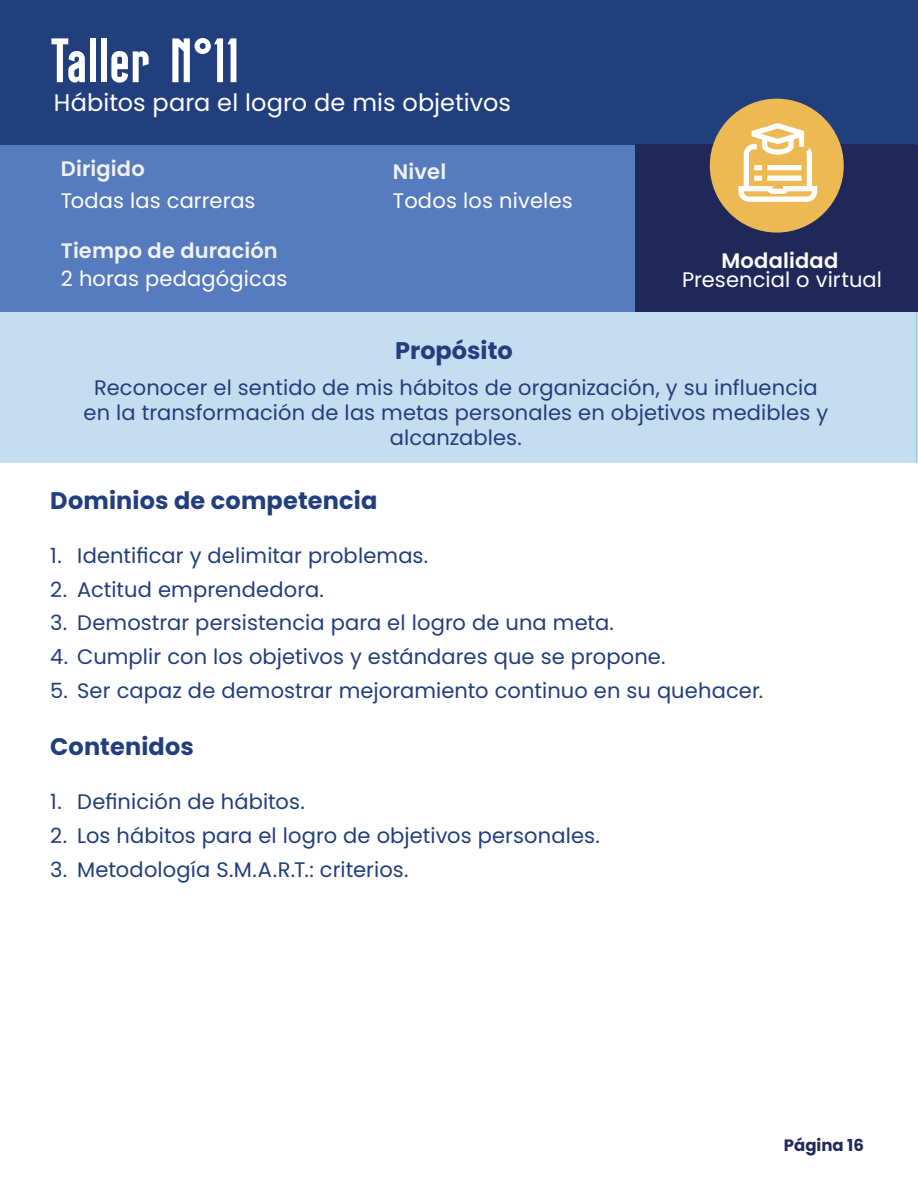
<style>
.page{position:relative;width:918px;height:1188px;background:#fff}
.page>*{position:absolute;margin:0;border:0;box-sizing:border-box;transform-origin:0 0}
.t1{font:700 61.5px "Danh Da";color:#fff}
.t2{font:24px "Poppins";letter-spacing:.005em;color:#fff}
.t3{font:700 24px "Poppins";letter-spacing:.005em;color:#213e7d}
.t4{font:700 24px "Poppins";color:#233d7f}
.t5{font:21px "Poppins";letter-spacing:.005em;color:#213e7d}
.t6{font:21px/25.2px "Poppins";letter-spacing:.005em;color:#233d7f;text-align:center}
.t7{font:21px "Poppins";letter-spacing:.005em;color:#fff}
.t8{font:600 21px "Poppins";letter-spacing:.005em;color:#f0f3f2}
.t9{font:600 21px "Poppins";letter-spacing:.01em;color:#fff}
.t10{font:700 16.5px "Poppins";color:#212b5b}
</style>
<div class="page">
<div style="left:0;top:0;width:918px;height:145px;background:#213e7d"></div>
<div style="left:0;top:312px;width:916px;height:150px;background:#c4def0"></div>
<div style="left:0;top:145px;width:916px;height:167px;background:#567bbe"></div>
<div style="left:635px;top:145px;width:283px;height:167px;background:#20285a"></div>
<div style="left:711px;top:99px;width:132px;height:133px;background:#edb953;border-radius:50%"></div>
<svg style="left:738px;top:123px;width:79px;height:79px"></svg>
<hr style="left:916px;top:312px;width:2px;height:150px;background:#348fcd">
<p class="t1" style="left:51px;top:24px;width:190px">Taller N°11</p>
<p class="t2" style="left:54px;top:89px;width:458px">Hábitos para el logro de mis objetivos</p>
<p class="t8" style="left:61px;top:157px;width:85px">Dirigido</p>
<p class="t8" style="left:393px;top:160px;width:55px">Nivel</p>
<p class="t7" style="left:61px;top:188px;width:196px">Todas las carreras</p>
<p class="t7" style="left:393px;top:188px;width:182px">Todos los niveles</p>
<p class="t8" style="left:61px;top:239px;width:218px">Tiempo de duración</p>
<p class="t7" style="left:61px;top:266px;width:228px">2 horas pedagógicas</p>
<p class="t4" style="left:395px;top:336px;width:119px">Propósito</p>
<p class="t9" style="left:721px;top:249px;width:118px">Modalidad</p>
<p class="t7" style="left:682px;top:267px;width:201px">Presencial o virtual</p>
<p class="t6" style="left:84px;top:375px;width:746px">Reconocer el sentido de mis hábitos de organización, y su influencia en la transformación de las metas personales en objetivos medibles y alcanzables.</p>
<p class="t3" style="left:50px;top:487px;width:329px">Dominios de competencia</p>
<p class="t5" style="left:50px;top:543px;width:380px">1. Identificar y delimitar problemas.</p>
<p class="t5" style="left:50px;top:577px;width:275px">2. Actitud emprendedora.</p>
<p class="t5" style="left:50px;top:611px;width:565px">3. Demostrar persistencia para el logro de una meta.</p>
<p class="t5" style="left:50px;top:644px;width:617px">4. Cumplir con los objetivos y estándares que se propone.</p>
<p class="t5" style="left:50px;top:678px;width:715px">5. Ser capaz de demostrar mejoramiento continuo en su quehacer.</p>
<p class="t3" style="left:50px;top:733px;width:145px">Contenidos</p>
<p class="t5" style="left:50px;top:790px;width:256px">1. Definición de hábitos.</p>
<p class="t5" style="left:50px;top:823px;width:551px">2. Los hábitos para el logro de objetivos personales.</p>
<p class="t5" style="left:50px;top:857px;width:360px">3. Metodología S.M.A.R.T.: criterios.</p>
<p class="t10" style="left:784px;top:1136px;width:82px">Página 16</p>
</div>
